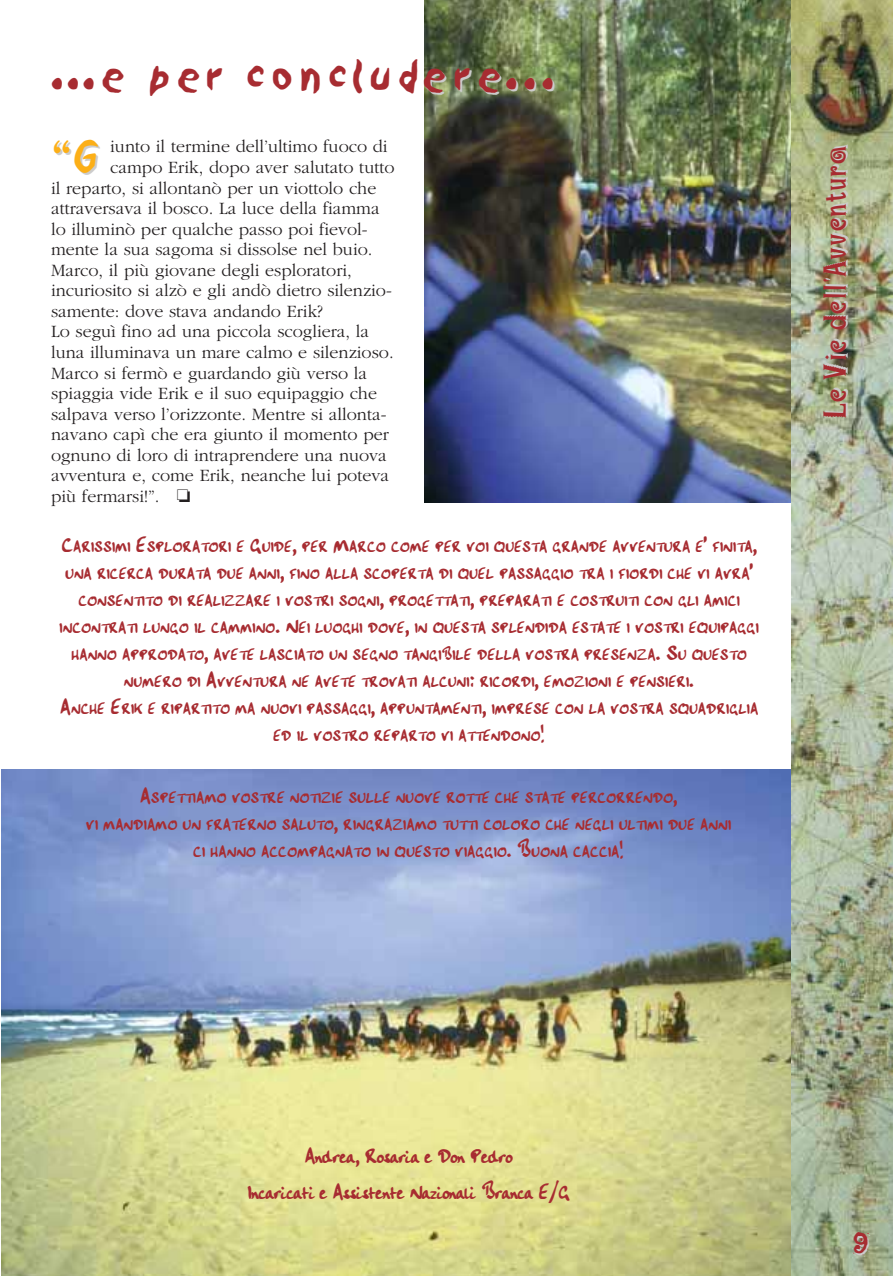
<style>
.page{position:relative;width:893px;height:1276px;background:#fff}
.page>*{position:absolute;margin:0;border:0;box-sizing:border-box;transform-origin:0 0}
.t1{font:39.6px "Sand";color:#fcaf17;scale:.9 1}
.t2{font:37.5px "Sand";letter-spacing:.09em;color:#a72c31}
.t3{font:700 36px "Mambo";letter-spacing:.05em;color:#a72c31;scale:.9 1}
.t4{font:30px "Salsa";color:#a72c31;scale:.8 1}
.t5{font:22.5px/36px "Handwriting Plain";letter-spacing:-.01em;color:#a72c31;text-align:center}
.t6{font:300 18px "Garamond";color:#231f20}
.t7{font:16.8px/27px "Handwriting Plain";letter-spacing:-.015em;color:#a72c31;text-align:center}
.s1{font-size:22.5px}
.s2{color:#ccc}
</style>
<div class="page">
<img style="left:425px;top:0;width:367px;height:502px">
<img style="left:1px;top:770px;width:791px;height:506px">
<img style="left:792px;top:0;width:101px;height:1276px">
<h2 class="t2" style="left:52px;top:59px;width:505px">...e per concludere...</h2>
<h1 class="t1" style="left:51px;top:140px;width:54px">“G</h1>
<p class="t6" style="left:110px;top:140px;width:279px">iunto il termine dell’ultimo fuoco di</p>
<p class="t6" style="left:110px;top:160px;width:286px">campo Erik, dopo aver salutato tutto</p>
<p class="t6" style="left:51px;top:181px;width:327px">il reparto, si allontanò per un viottolo che</p>
<p class="t6" style="left:51px;top:201px;width:330px">attraversava il bosco. La luce della fiamma</p>
<p class="t6" style="left:51px;top:222px;width:318px">lo illuminò per qualche passo poi fievol-</p>
<p class="t6" style="left:51px;top:242px;width:323px">mente la sua sagoma si dissolse nel buio.</p>
<p class="t6" style="left:51px;top:263px;width:302px">Marco, il più giovane degli esploratori,</p>
<p class="t6" style="left:51px;top:284px;width:342px">incuriosito si alzò e gli andò dietro silenzio-</p>
<p class="t6" style="left:51px;top:304px;width:273px">samente: dove stava andando Erik?</p>
<p class="t6" style="left:51px;top:325px;width:320px">Lo seguì fino ad una piccola scogliera, la</p>
<p class="t6" style="left:51px;top:345px;width:344px">luna illuminava un mare calmo e silenzioso.</p>
<p class="t6" style="left:51px;top:366px;width:318px">Marco si fermò e guardando giù verso la</p>
<p class="t6" style="left:51px;top:386px;width:328px">spiaggia vide Erik e il suo equipaggio che</p>
<p class="t6" style="left:51px;top:407px;width:337px">salpava verso l’orizzonte. Mentre si allonta-</p>
<p class="t6" style="left:51px;top:427px;width:339px">navano capì che era giunto il momento per</p>
<p class="t6" style="left:51px;top:448px;width:337px">ognuno di loro di intraprendere una nuova</p>
<p class="t6" style="left:51px;top:469px;width:339px">avventura e, come Erik, neanche lui poteva</p>
<p class="t6" style="left:51px;top:489px;width:141px">più fermarsi!”. ❏</p>
<p class="t7" style="left:59px;top:532px;width:701px"><span class="s1">C</span>ARISSIMI <span class="s1">E</span>SPLORATORI E <span class="s1">G</span>UIDE<span class="s1">,</span> PER <span class="s1">M</span>ARCO COME PER VOI QUESTA GRANDE AVVENTURA E<span class="s1">’</span> FINITA<span class="s1">, </span>UNA RICERCA DURATA DUE ANNI<span class="s1">,</span> FINO ALLA SCOPERTA DI QUEL PASSAGGIO TRA I FIORDI CHE VI AVRA<span class="s1">’ </span>CONSENTITO DI REALIZZARE I VOSTRI SOGNI<span class="s1">,</span> PROGETTATI<span class="s1">,</span> PREPARATI E COSTRUITI CON GLI AMICI INCONTRATI LUNGO IL CAMMINO<span class="s1">. N</span>EI LUOGHI DOVE<span class="s1">,</span> IN QUESTA SPLENDIDA ESTATE I VOSTRI EQUIPAGGI HANNO APPRODATO<span class="s1">,</span> AVETE LASCIATO UN SEGNO TANGIBILE DELLA VOSTRA PRESENZA<span class="s1">. S</span>U QUESTO NUMERO DI <span class="s1">A</span>VVENTURA NE AVETE TROVATI ALCUNI<span class="s1">:</span> RICORDI<span class="s1">,</span> EMOZIONI E PENSIERI<span class="s1">.<br>A</span>NCHE <span class="s1">E</span>RIK E RIPARTITO MA NUOVI PASSAGGI<span class="s1">,</span> APPUNTAMENTI<span class="s1">,</span> IMPRESE CON LA VOSTRA SQUADRIGLIA ED IL VOSTRO REPARTO VI ATTENDONO<span class="s1">!</span></p>
<p class="t7" style="left:86px;top:783px;width:647px"><span class="s1">A</span>SPETTIAMO VOSTRE NOTIZIE SULLE NUOVE ROTTE CHE STATE PERCORRENDO<span class="s1">,<br></span>VI MANDIAMO UN FRATERNO SALUTO<span class="s1">,</span> RINGRAZIAMO TUTTI COLORO CHE NEGLI ULTIMI DUE ANNI<br>CI HANNO ACCOMPAGNATO IN QUESTO VIAGGIO<span class="s1">. B</span>UONA CACCIA<span class="s1">!</span></p>
<h3 class="t3" style="left:824px;top:418px;width:305px;rotate:-90deg">Le V <span class="s2">ie dell’A</span>vventura</h3>
<h3 class="t5" style="left:247px;top:1137px;width:325px">Andrea, Rosaria e Don Pedro<br>Incaricati e Assistente Nazionali Branca E/G</h3>
<h3 class="t4" style="left:853px;top:1225px;width:22px">9</h3>
</div>
